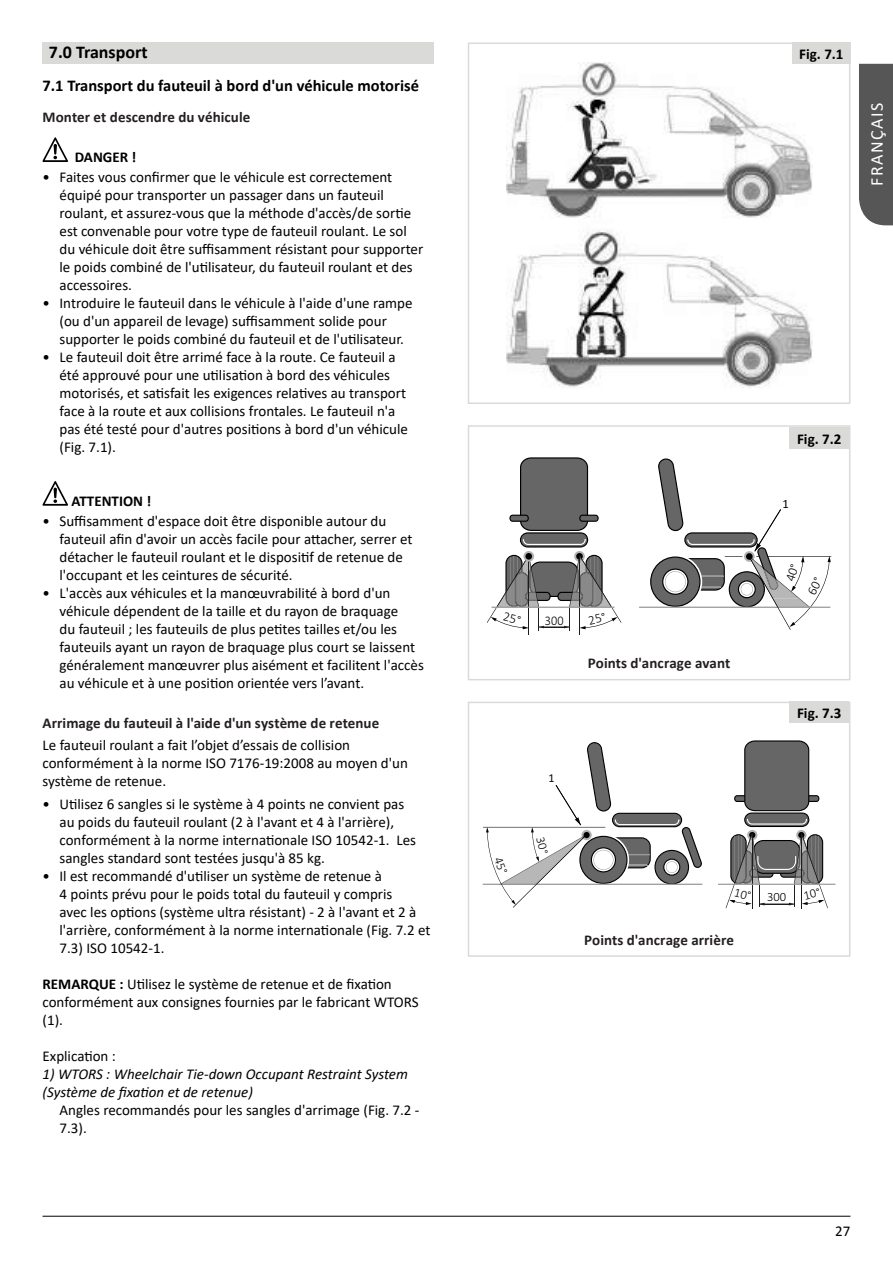
<style>
.page{position:relative;width:893px;height:1263px;background:#fff}
.page>*{position:absolute;margin:0;border:0;box-sizing:border-box;transform-origin:0 0}
.t1{font:700 18px "Calibri";color:#000}
.t2{font:18px "Calibri";letter-spacing:.08em;color:#fff}
.t3{font:700 16.5px "Calibri";color:#000}
.t4{font:15px/18px "Calibri";color:#000}
.t5{font:700 15px "Calibri";letter-spacing:.005em;color:#241f1f}
.t6{font:italic 15px/18px "Calibri";color:#000}
.t7{font:700 15px "Calibri";color:#000}
.t8{font:300 13.2px "Calibri";color:#010102;scale:.93 1}
.t9{font:300 12.6px "Calibri";color:#010102}
.t10{font:12.6px "Calibri";color:#010102}
.t11{font:12px "Calibri";color:#010102}
.s1{font-weight:700}
</style>
<div class="page">
<div style="left:859px;top:64px;width:34px;height:161px;background:#575656"></div>
<hr style="left:43px;top:1216px;width:807px;height:1px;background:#000">
<div style="left:43px;top:43px;width:391px;height:21px;background:#dadad9"></div>
<svg style="left:43px;top:137px;width:25px;height:25px"></svg>
<svg style="left:43px;top:481px;width:25px;height:25px"></svg>
<img style="left:506px;top:63px;width:306px;height:325px">
<div style="left:468px;top:43px;width:382px;height:361px;border:2px solid #dadad9"></div>
<div style="left:792px;top:43px;width:58px;height:21px;background:#dadad9"></div>
<hr style="left:528px;top:556px;width:1px;height:78px;background:#1d1d1b">
<hr style="left:579px;top:556px;width:1px;height:78px;background:#1d1d1b">
<hr style="left:639px;top:607px;width:191px;height:1px;background:#999">
<div style="left:468px;top:425px;width:382px;height:255px;border:2px solid #dadad9"></div>
<svg style="left:726px;top:834px;width:26px;height:74px"></svg>
<hr style="left:752px;top:834px;width:1px;height:75px;background:#1d1d1b">
<svg style="left:801px;top:834px;width:27px;height:74px"></svg>
<hr style="left:801px;top:834px;width:1px;height:75px;background:#1d1d1b">
<hr style="left:718px;top:884px;width:118px;height:1px;background:#999">
<div style="left:468px;top:702px;width:382px;height:255px;border:2px solid #dadad9"></div>
<div style="left:789px;top:427px;width:60px;height:21px;background:#dadad9"></div>
<div style="left:789px;top:702px;width:60px;height:21px;background:#dadad9"></div>
<svg style="left:491px;top:457px;width:127px;height:174px"></svg>
<svg style="left:650px;top:458px;width:181px;height:172px"></svg>
<svg style="left:483px;top:742px;width:219px;height:166px"></svg>
<svg style="left:729px;top:740px;width:95px;height:167px"></svg>
<p class="t1" style="left:49px;top:40px;width:100px">7.0 Transport</p>
<p class="t3" style="left:43px;top:74px;width:378px">7.1 Transport du fauteuil à bord d'un véhicule motorisé</p>
<p class="t5" style="left:43px;top:106px;width:209px">Monter et descendre du véhicule</p>
<p class="t7" style="left:75px;top:146px;width:63px">DANGER !</p>
<p class="t4" style="left:60px;top:168px;width:365px;text-indent:-17px">• Faites vous confirmer que le véhicule est correctement équipé pour transporter un passager dans un fauteuil roulant, et assurez-vous que la méthode d'accès/de sortie est convenable pour votre type de fauteuil roulant. Le sol du véhicule doit être suffisamment résistant pour supporter le poids combiné de l'utilisateur, du fauteuil roulant et des accessoires.</p>
<p class="t4" style="left:43px;top:294px;width:372px;text-align:center">• Introduire le fauteuil dans le véhicule à l'aide d'une rampe (ou d'un appareil de levage) suffisamment solide pour supporter le poids combiné du fauteuil et de l'utilisateur.</p>
<p class="t4" style="left:60px;top:348px;width:350px;text-indent:-17px">• Le fauteuil doit être arrimé face à la route. Ce fauteuil a été approuvé pour une utilisation à bord des véhicules motorisés, et satisfait les exigences relatives au transport face à la route et aux collisions frontales. Le fauteuil n'a pas été testé pour d'autres positions à bord d'un véhicule (Fig. 7.1).</p>
<p class="t7" style="left:71px;top:490px;width:81px">ATTENTION !</p>
<p class="t4" style="left:60px;top:511px;width:354px;text-indent:-17px">• Suffisamment d'espace doit être disponible autour du fauteuil afin d'avoir un accès facile pour attacher, serrer et détacher le fauteuil roulant et le dispositif de retenue de l'occupant et les ceintures de sécurité.</p>
<p class="t4" style="left:60px;top:583px;width:366px;text-indent:-17px">• L'accès aux véhicules et la manœuvrabilité à bord d'un véhicule dépendent de la taille et du rayon de braquage<br>du fauteuil ; les fauteuils de plus petites tailles et/ou les fauteuils ayant un rayon de braquage plus court se laissent généralement manœuvrer plus aisément et facilitent l'accès au véhicule et à une position orientée vers l’avant.</p>
<p class="t5" style="left:43px;top:712px;width:338px">Arrimage du fauteuil à l'aide d'un système de retenue</p>
<p class="t4" style="left:43px;top:736px;width:367px">Le fauteuil roulant a fait l’objet d’essais de collision conformément à la norme ISO 7176-19:2008 au moyen d'un système de retenue.</p>
<p class="t4" style="left:60px;top:794px;width:358px;text-indent:-17px">• Utilisez 6 sangles si le système à 4 points ne convient pas au poids du fauteuil roulant (2 à l'avant et 4 à l'arrière), conformément à la norme internationale ISO 10542-1. Les sangles standard sont testées jusqu'à 85 kg.</p>
<p class="t4" style="left:60px;top:866px;width:372px;text-indent:-17px">• Il est recommandé d'utiliser un système de retenue à<br>4 points prévu pour le poids total du fauteuil y compris<br>avec les options (système ultra résistant) - 2 à l'avant et 2 à l'arrière, conformément à la norme internationale (Fig. 7.2 et 7.3) ISO 10542-1.</p>
<p class="t4" style="left:43px;top:974px;width:378px"><span class="s1">REMARQUE :</span> Utilisez le système de retenue et de fixation conformément aux consignes fournies par le fabricant WTORS (1).</p>
<p class="t4" style="left:43px;top:1046px;width:75px">Explication :</p>
<p class="t6" style="left:43px;top:1064px;width:367px">1) WTORS : Wheelchair Tie-down Occupant Restraint System (Système de fixation et de retenue)</p>
<p class="t4" style="left:60px;top:1100px;width:361px">Angles recommandés pour les sangles d'arrimage (Fig. 7.2 -<br>7.3).</p>
<p class="t7" style="left:799px;top:43px;width:46px">Fig. 7.1</p>
<p class="t2" style="left:864px;top:186px;width:84px;rotate:-90deg">FRANÇAIS</p>
<p class="t8" style="left:545px;top:612px;width:22px">300</p>
<p class="t5" style="left:588px;top:653px;width:144px">Points d'ancrage avant</p>
<p class="t11" style="left:548px;top:770px;width:8px">1</p>
<p class="t7" style="left:797px;top:428px;width:46px">Fig. 7.2</p>
<p class="t10" style="left:782px;top:496px;width:8px">1</p>
<p class="t7" style="left:797px;top:702px;width:46px">Fig. 7.3</p>
<p class="t5" style="left:584px;top:929px;width:151px">Points d'ancrage arrière</p>
<p class="t9" style="left:767px;top:889px;width:21px">300</p>
<p class="t4" style="left:835px;top:1221px;width:17px">27</p>
</div>
